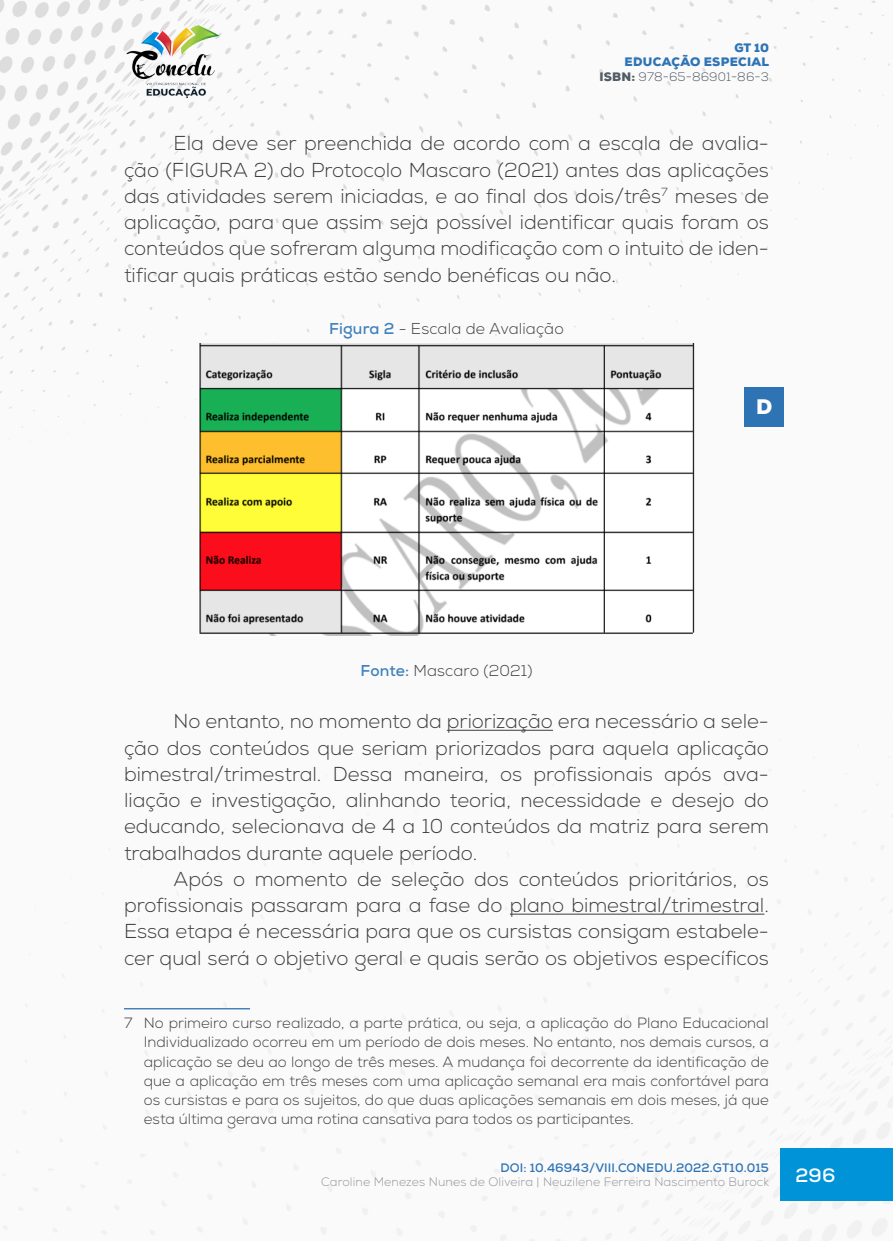
<style>
.page{position:relative;width:893px;height:1241px;background:#fff}
.page>*{position:absolute;margin:0;border:0;box-sizing:border-box;transform-origin:0 0}
.t1{font:900 21px "Nexa";color:#fff}
._8_CORPO{font:300 20.12px/26.2px "Nexa";color:#3e3e3f;text-align:justify}
.t2{font:700 19.25px "Nexa";color:#fff}
._11_LEGENDAS{font:300 15.75px "Nexa";letter-spacing:.01em;color:#3e3e3f}
._12_FONTES{font:300 15.75px "Nexa";letter-spacing:.01em;color:#3e3e3f}
._11_RODAPÉ{font:300 14.88px/19.2px "Nexa";color:#3e3e3f;text-align:justify}
.t3{font:300 12.25px "Nexa";letter-spacing:.01em;color:#939598}
.t4{font:900 12.25px/14.7px "Nexa";letter-spacing:.025em;color:#2e74b5;text-align:right}
.t5{font:700 12.25px "Nexa";letter-spacing:.01em;color:#2e74b5}
.s1{color:#505b64}
.s2{font-weight:300;color:#505b64}
.s3{font-weight:700;color:#4382bc}
</style>
<div class="page">
<img style="left:0;top:0;width:893px;height:1240px">
<div style="left:781px;top:1148px;width:112px;height:52px;background:#0093d8"></div>
<img style="left:124px;top:25px;width:98px;height:74px">
<hr style="left:447px;top:729px;width:106px;height:1px;background:#3e3e3f">
<hr style="left:510px;top:913px;width:254px;height:1px;background:#3e3e3f">
<img style="left:198px;top:343px;width:496px;height:292px">
<hr style="left:124px;top:1007px;width:126px;height:2px;background:#2e74b5">
<div style="left:744px;top:387px;width:40px;height:39px;background:#2e74b5"></div>
<p class="t4" style="left:599px;top:40px;width:171px">GT 10<br>EDUCAÇÃO ESPECIAL<br><span class="s1">ISBN:</span> <span class="s2">978-65-86901-86-3</span></p>
<p class="_8_CORPO" style="left:124px;top:131px;width:646px;text-indent:50px">Ela deve ser preenchida de acordo com a escala de avalia&shy;ção (FIGURA 2) do Protocolo Mascaro (2021) antes das aplicações das atividades serem iniciadas, e ao final dos dois/três<sup>7</sup> meses de aplicação, para que assim seja possível identificar quais foram os conteúdos que sofreram alguma modificação com o intuito de iden&shy;tificar quais práticas estão sendo benéficas ou não.</p>
<p class="_11_LEGENDAS" style="left:329px;top:319px;width:236px"><span class="s3">Figura 2</span> - Escala de Avaliação</p>
<p class="t1" style="left:756px;top:393px;width:18px">D</p>
<p class="_12_FONTES" style="left:361px;top:661px;width:173px"><span class="s3">Fonte:</span> Mascaro (2021)</p>
<p class="_8_CORPO" style="left:124px;top:708px;width:646px;text-indent:50px">No entanto, no momento da priorização era necessário a sele&shy;ção dos conteúdos que seriam priorizados para aquela aplicação bimestral/trimestral. Dessa maneira, os profissionais após ava&shy;liação e investigação, alinhando teoria, necessidade e desejo do educando, selecionava de 4 a 10 conteúdos da matriz para serem trabalhados durante aquele período.</p>
<p class="_8_CORPO" style="left:124px;top:866px;width:646px;text-indent:50px">Após o momento de seleção dos conteúdos prioritários, os profissionais passaram para a fase do plano bimestral/trimestral.<br>Essa etapa é necessária para que os cursistas consigam estabele&shy;cer qual será o objetivo geral e quais serão os objetivos específicos</p>
<p class="_11_RODAPÉ" style="left:144px;top:1013px;width:627px;text-indent:-20px">7 No primeiro curso realizado, a parte prática, ou seja, a aplicação do Plano Educacional Individualizado ocorreu em um período de dois meses. No entanto, nos demais cursos, a aplicação se deu ao longo de três meses. A mudança foi decorrente da identificação de que a aplicação em três meses com uma aplicação semanal era mais confortável para os cursistas e para os sujeitos, do que duas aplicações semanais em dois meses, já que esta última gerava uma rotina cansativa para todos os participantes.</p>
<p class="t5" style="left:500px;top:1159px;width:270px">DOI: 10.46943/VIII.CONEDU.2022.GT10.015</p>
<p class="t3" style="left:321px;top:1174px;width:449px">Caroline Menezes Nunes de Oliveira | Neuzilene Ferreira Nascimento Burock</p>
<p class="t2" style="left:796px;top:1162px;width:41px">296</p>
</div>
